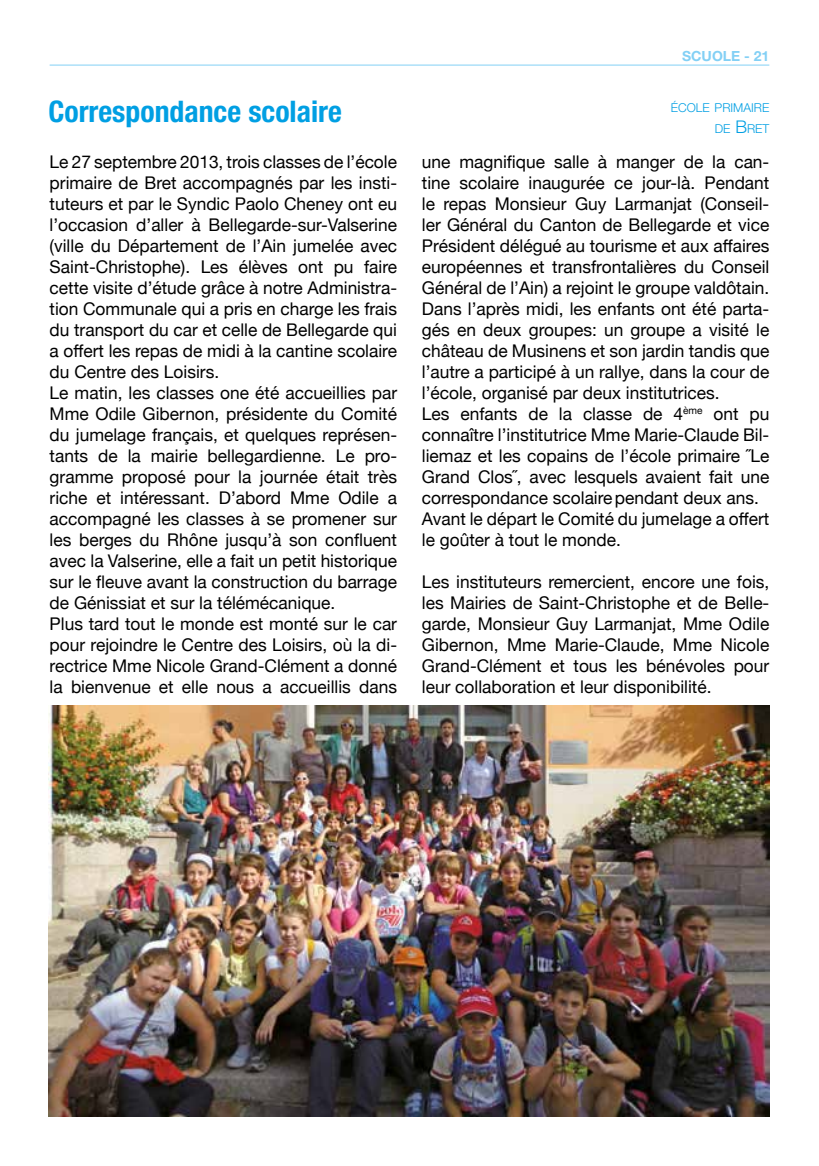
<style>
.page{position:relative;width:819px;height:1166px;background:#fff}
.page>*{position:absolute;margin:0;border:0;box-sizing:border-box;transform-origin:0 0}
.t1{font:700 condensed 29.75px "Helvetica Neue";color:#009fe3}
.t2{font:17.5px/21px "Helvetica Neue";color:#000}
.t3{font:700 14px "Helvetica Neue";color:#83d0f5}
.t4{font:300 12.25px/21px "Helvetica Neue LT Std";color:#009fe3;text-align:right}
.s1{font-size:17.5px}
</style>
<div class="page">
<hr style="left:50px;top:65px;width:719px;height:1px;background:#83d0f5">
<img style="left:48px;top:706px;width:721px;height:410px">
<p class="t3" style="left:682px;top:47px;width:89px">SCUOLE - 21</p>
<h1 class="t1" style="left:48px;top:94px;width:295px">Correspondance scolaire</h1>
<p class="t4" style="left:671px;top:97px;width:100px">ÉCOLE PRIMAIRE<br>DE <span class="s1">B</span>RET</p>
<p class="t2" style="left:50px;top:152px;width:349px">Le 27 septembre 2013, trois classes de l’école primaire de Bret accompagnés par les insti&shy;tuteurs et par le Syndic Paolo Cheney ont eu l’occasion d’aller à Bellegarde-sur-Valserine (ville du Département de l’Ain jumelée avec Saint-Christophe). Les élèves ont pu faire cette visite d’étude grâce à notre Administra&shy;tion Communale qui a pris en charge les frais du transport du car et celle de Bellegarde qui a offert les repas de midi à la cantine scolaire du Centre des Loisirs.<br>Le matin, les classes one été accueillies par Mme Odile Gibernon, présidente du Comité du jumelage français, et quelques représen&shy;tants de la mairie bellegardienne. Le pro&shy;gramme proposé pour la journée était très riche et intéressant. D’abord Mme Odile a accompagné les classes à se promener sur les berges du Rhône jusqu’à son confluent avec la Valserine, elle a fait un petit historique sur le fleuve avant la construction du barrage de Génissiat et sur la télémécanique.<br>Plus tard tout le monde est monté sur le car pour rejoindre le Centre des Loisirs, où la di&shy;rectrice Mme Nicole Grand-Clément a donné la bienvenue et elle nous a accueillis dans</p>
<p class="t2" style="left:422px;top:152px;width:349px">une magnifique salle à manger de la can&shy;tine scolaire inaugurée ce jour-là. Pendant le repas Monsieur Guy Larmanjat (Conseil&shy;ler Général du Canton de Bellegarde et vice Président délégué au tourisme et aux affaires européennes et transfrontalières du Conseil Général de l’Ain) a rejoint le groupe valdôtain.<br>Dans l’après midi, les enfants ont été parta&shy;gés en deux groupes: un groupe a visité le château de Musinens et son jardin tandis que l’autre a participé à un rallye, dans la cour de l’école, organisé par deux institutrices.<br>Les enfants de la classe de 4<sup>ème</sup> ont pu connaître l’institutrice Mme Marie-Claude Bil&shy;liemaz et les copains de l’école primaire ˝Le Grand Clos˝, avec lesquels avaient fait une correspondance scolairependant deux ans.<br>Avant le départ le Comité du jumelage a offert le goûter à tout le monde.</p>
<p class="t2" style="left:422px;top:572px;width:349px;text-align:justify">Les instituteurs remercient, encore une fois, les Mairies de Saint-Christophe et de Belle&shy;garde, Monsieur Guy Larmanjat, Mme Odile Gibernon, Mme Marie-Claude, Mme Nicole Grand-Clément et tous les bénévoles pour leur collaboration et leur disponibilité.</p>
</div>
